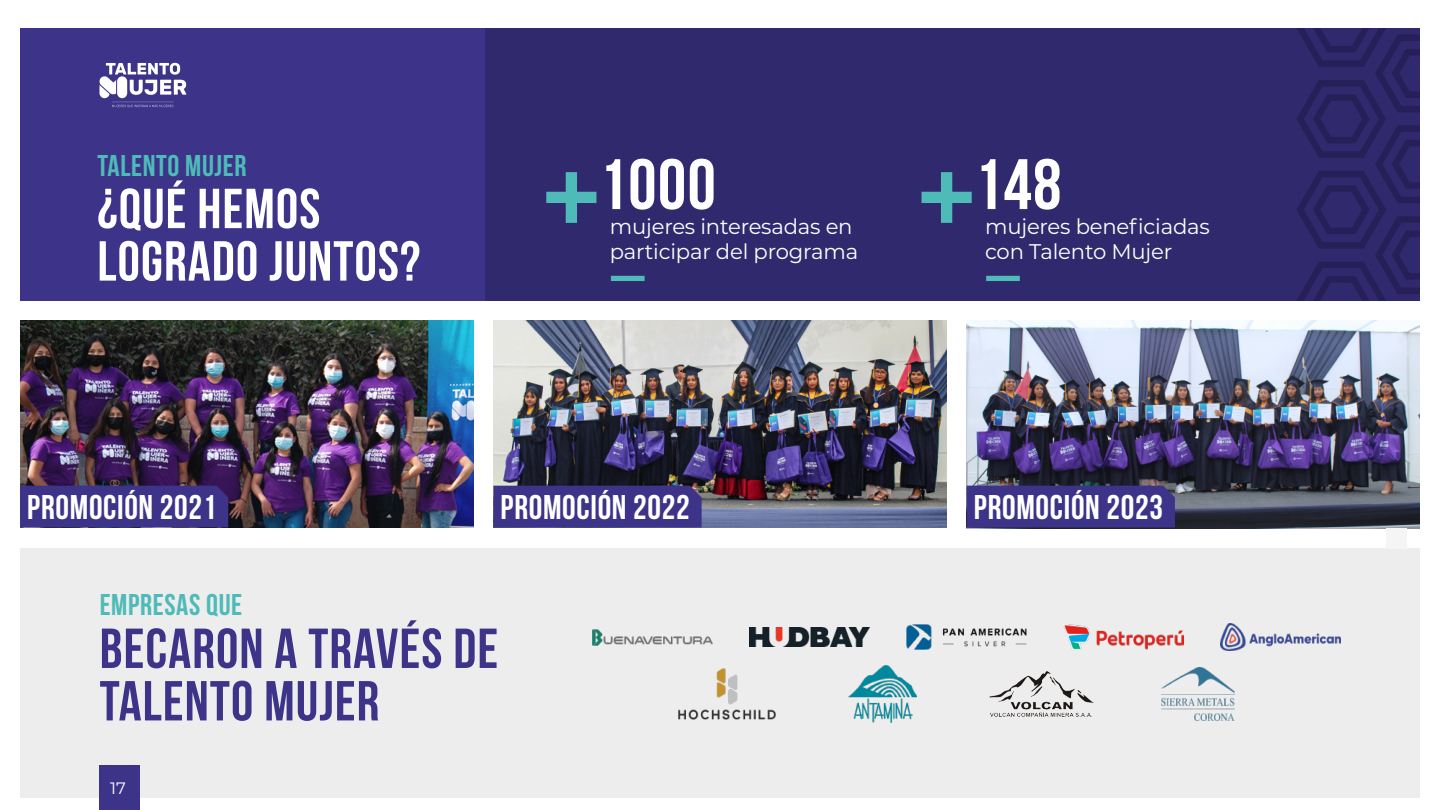
<style>
.page{position:relative;width:1440px;height:810px;background:#fff}
.page>*{position:absolute;margin:0;border:0;box-sizing:border-box;transform-origin:0 0}
.t1{font:700 71.25px "Bebas Neue";letter-spacing:.02em;color:#fff}
.t2{font:700 56.25px/52.5px "Bebas Neue";letter-spacing:.02em;color:#3d3489}
.t3{font:700 56.25px/52.5px "Bebas Neue";letter-spacing:.02em;color:#fff}
.t4{font:700 34.28px "Bebas Neue";letter-spacing:.02em;color:#fff}
.t5{font:700 30px "Bebas Neue";letter-spacing:.02em;color:#4ebbb8}
.t6{font:21.23px/25px "Montserrat";letter-spacing:-.01em;color:#fff}
.t7{font:16.5px "Montserrat";color:#fff}
.s1{font-size:144.98px;color:#4ebbb8}
</style>
<div class="page">
<div style="left:20px;top:548px;width:1400px;height:250px;background:#ededed"></div>
<div style="left:20px;top:28px;width:1400px;height:273px;background:#3d3489"></div>
<div style="left:99px;top:765px;width:41px;height:45px;background:#3d3489"></div>
<img style="left:20px;top:320px;width:453px;height:207px">
<img style="left:493px;top:320px;width:454px;height:207px">
<img style="left:967px;top:321px;width:453px;height:207px">
<div style="left:485px;top:28px;width:935px;height:273px;background:#31296e"></div>
<svg style="left:99px;top:63px;width:87px;height:45px"></svg>
<svg style="left:1296px;top:28px;width:124px;height:273px"></svg>
<div style="left:611px;top:276px;width:34px;height:5px;background:#4ebbb8"></div>
<div style="left:986px;top:276px;width:34px;height:5px;background:#4ebbb8"></div>
<div style="left:1386px;top:528px;width:20px;height:20px;background:#f5f5f5"></div>
<img style="left:1221px;top:624px;width:120px;height:26px">
<img style="left:593px;top:629px;width:120px;height:17px">
<img style="left:989px;top:671px;width:105px;height:46px">
<img style="left:849px;top:665px;width:67px;height:58px">
<img style="left:1064px;top:625px;width:120px;height:24px">
<img style="left:907px;top:625px;width:120px;height:24px">
<img style="left:750px;top:627px;width:120px;height:20px">
<div style="left:20px;top:486px;width:208px;height:41px;background:#3d3489"></div>
<div style="left:493px;top:486px;width:209px;height:41px;background:#3d3489"></div>
<div style="left:967px;top:486px;width:208px;height:41px;background:#3d3489"></div>
<img style="left:678px;top:669px;width:98px;height:51px">
<img style="left:1161px;top:668px;width:74px;height:53px">
<h3 class="t5" style="left:97px;top:149px;width:151px">TALENTO MUJER</h3>
<h2 class="t3" style="left:97px;top:182px;width:324px">¿QUÉ HEMOS<br>LOGRADO JUNTOS?</h2>
<h1 class="t1" style="left:543px;top:145px;width:175px"><span class="s1">+</span>1000</h1>
<p class="t6" style="left:610px;top:213px;width:250px">mujeres interesadas en participar del programa</p>
<h1 class="t1" style="left:918px;top:145px;width:145px"><span class="s1">+</span>148</h1>
<p class="t6" style="left:985px;top:213px;width:226px">mujeres beneficiadas con Talento Mujer</p>
<h3 class="t4" style="left:27px;top:488px;width:191px">PROMOCIÓN 2021</h3>
<h3 class="t4" style="left:501px;top:488px;width:191px">PROMOCIÓN 2022</h3>
<h3 class="t4" style="left:974px;top:488px;width:191px">PROMOCIÓN 2023</h3>
<h3 class="t5" style="left:100px;top:589px;width:144px">EMPRESAS QUE</h3>
<h2 class="t2" style="left:100px;top:622px;width:400px">BECARON A TRAVÉS DE<br>TALENTO MUJER</h2>
<p class="t7" style="left:110px;top:777px;width:17px">17</p>
</div>
